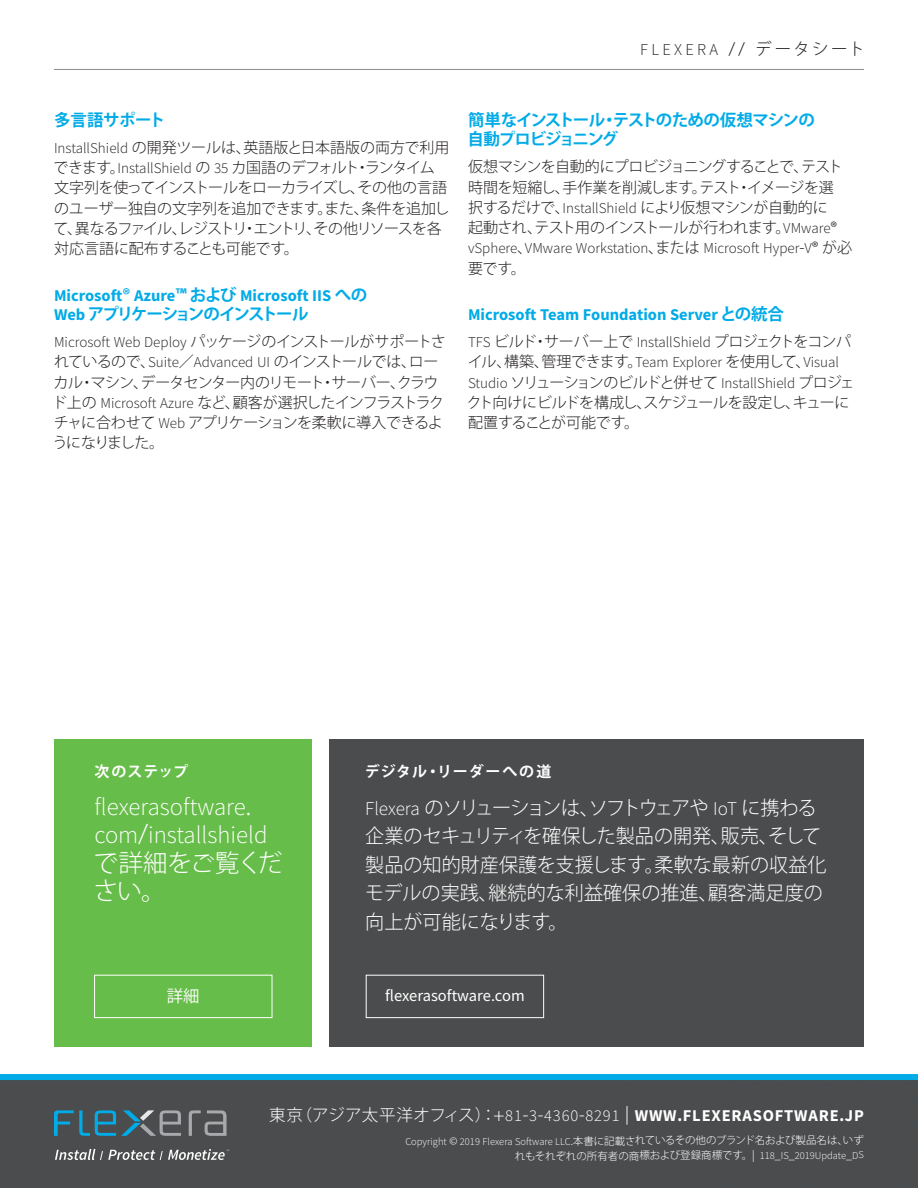
<style>
.page{position:relative;width:918px;height:1188px;background:#fff}
.page>*{position:absolute;margin:0;border:0;box-sizing:border-box;transform-origin:0 0}
.CTA_Copy{font:300 24.75px/28.5px "Source Sans Pro";color:#fff}
.Boilerplate_Copy{font:300 19.5px/28.5px "Koz Go Pro";color:#fff}
.Subhead_11_13_pt_Bol{font:700 16.5px/19.5px "Source Sans Pro";color:#00abe7}
.t1{font:300 16.5px "Koz Go Pro";letter-spacing:.01em;color:#fff}
.Subhead_11_13_pt_Bol-2{font:700 16.5px/19.5px "Koz Go Pro";letter-spacing:-.06em;color:#00abe7}
.Button_Copy{font:16.5px "Source Sans Pro";color:#fff}
.Collateral_Title_Int{font:300 16.5px "Koz Go Pro";letter-spacing:.14em;color:#231f20}
.Subhead_11_13_pt_Bol-3{font:700 16.5px "Koz Go Pro";letter-spacing:-.025em;color:#00abe7}
.Button_Copy-2{font:16.5px "Koz Go Pro";color:#fff}
.Body{font:300 15px/20.2px "Koz Go Pro";letter-spacing:-.03em;color:#231f20}
.Body-2{font:300 15px/20.2px "Koz Go Pro";letter-spacing:-.05em;color:#231f20}
.CTA_Boilerplate_Head{font:700 15px "Koz Go Pro";letter-spacing:.07em;color:#fff}
.Footer_Copy{font:300 10.5px/14.2px "Koz Go Pro";letter-spacing:-.005em;color:#fff;text-align:right}
.s1{font-family:"Source Sans Pro"}
.s2{font-family:"Koz Go Pro"}
.s3{font-family:"Source Sans Pro";font-weight:700}
.s4{font-weight:700}
</style>
<div class="page">
<hr style="left:54px;top:69px;width:810px;height:1px;background:#8a8c8f">
<div style="left:0;top:1080px;width:918px;height:108px;background:#4b4c4d"></div>
<div style="left:0;top:1074px;width:918px;height:6px;background:#00abe7"></div>
<svg style="left:189px;top:1110px;width:38px;height:26px"></svg>
<svg style="left:54px;top:1110px;width:127px;height:26px"></svg>
<svg style="left:55px;top:1149px;width:174px;height:11px"></svg>
<div style="left:54px;top:740px;width:258px;height:307px;background:#67bd4a"></div>
<div style="left:94px;top:975px;width:178px;height:43px;border:1px solid #fff"></div>
<div style="left:329px;top:740px;width:535px;height:307px;background:#4b4c4d"></div>
<div style="left:366px;top:975px;width:178px;height:43px;border:1px solid #fff"></div>
<p class="Collateral_Title_Int" style="left:640px;top:38px;width:226px"><span class="s1">FLEXERA</span> // データシート</p>
<p class="Subhead_11_13_pt_Bol-3" style="left:54px;top:109px;width:113px">多言語サポート</p>
<p class="Body" style="left:54px;top:137px;width:398px"><span class="s1">InstallShield</span> の開発ツールは、英語版と日本語版の両方で利用できます。<span class="s1">InstallShield</span> の <span class="s1">35</span> カ国語のデフォルト・ランタイム文字列を使ってインストールをローカライズし、その他の言語のユーザー独自の文字列を追加できます。また、条件を追加して、異なるファイル、レジストリ・エントリ、その他リソースを各対応言語に配布することも可能です。</p>
<p class="Subhead_11_13_pt_Bol" style="left:54px;top:285px;width:315px">Microsoft<span class="s2">®</span> Azure<span class="s2">™ および</span> Microsoft IIS <span class="s2">への<br></span>Web <span class="s2">アプリケーションのインストール</span></p>
<p class="Body-2" style="left:52px;top:332px;width:395px"><span class="s1">Microsoft Web Deploy</span> パッケージのインストールがサポートされているので、<span class="s1">Suite</span>／<span class="s1">Advanced UI</span> のインストールでは、ローカル・マシン、データセンター内のリモート・サーバー、クラウド上の <span class="s1">Microsoft Azure</span> など、顧客が選択したインフラストラクチャに合わせて <span class="s1">Web</span> アプリケーションを柔軟に導入できるようになりました。</p>
<p class="Subhead_11_13_pt_Bol-2" style="left:468px;top:111px;width:349px">簡単なインストール・テストのための仮想マシンの自動プロビジョニング</p>
<p class="Body" style="left:468px;top:157px;width:386px">仮想マシンを自動的にプロビジョニングすることで、テスト時間を短縮し、手作業を削減します。テスト・イメージを選択するだけで、<span class="s1">InstallShield</span> により仮想マシンが自動的に<br>起動され、テスト用のインストールが行われます。<span class="s1">VMware</span>® <span class="s1">vSphere</span>、<span class="s1">VMware Workstation</span>、または <span class="s1">Microsoft Hyper</span>-<span class="s1">V</span>® が必要です。</p>
<p class="Subhead_11_13_pt_Bol" style="left:468px;top:305px;width:318px">Microsoft Team Foundation Server <span class="s2">との統合</span></p>
<p class="Body" style="left:467px;top:332px;width:389px"><span class="s1">TFS</span> ビルド・サーバー上で <span class="s1">InstallShield</span> プロジェクトをコンパイル、構築、管理できます。<span class="s1">Team Explorer</span> を使用して、<span class="s1">Visual Studio</span> ソリューションのビルドと併せて <span class="s1">InstallShield</span> プロジェクト向けにビルドを構成し、スケジュールを設定し、キューに配置することが可能です。</p>
<p class="CTA_Boilerplate_Head" style="left:94px;top:762px;width:95px">次のステップ</p>
<p class="CTA_Copy" style="left:94px;top:792px;width:191px">flexerasoftware<span class="s2">. </span>com<span class="s2">/</span>installshield<span class="s2">で詳細をご覧ください。</span></p>
<p class="Button_Copy-2" style="left:167px;top:985px;width:34px">詳細</p>
<p class="CTA_Boilerplate_Head" style="left:365px;top:762px;width:188px">デジタル・リーダーへの道</p>
<p class="Boilerplate_Copy" style="left:365px;top:793px;width:463px"><span class="s1">Flexera</span> のソリューションは、ソフトウェアや <span class="s1">IoT</span> に携わる企業のセキュリティを確保した製品の開発、販売、そして製品の知的財産保護を支援します。柔軟な最新の収益化モデルの実践、継続的な利益確保の推進、顧客満足度の向上が可能になります。</p>
<p class="Button_Copy" style="left:385px;top:985px;width:141px">flexerasoftware.com</p>
<p class="t1" style="left:269px;top:1104px;width:596px">東京（アジア太平洋オフィス）：+<span class="s1">81</span>-<span class="s1">3</span>-<span class="s1">4360</span>-<span class="s1">8291</span> | <span class="s3">WWW</span><span class="s4">.</span><span class="s3">FLEXERASOFTWARE</span><span class="s4">.</span><span class="s3">JP</span></p>
<p class="Footer_Copy" style="left:405px;top:1134px;width:460px"><span class="s1">Copyright</span> © <span class="s1">2019 Flexera Software LLC</span>.本書に記載されているその他のブランド名および製品名は、いずれもそれぞれの所有者の商標および登録商標です。| <span class="s1">118</span>_<span class="s1">IS</span>_<span class="s1">2019Update</span>_<span class="s1">DS</span></p>
</div>
